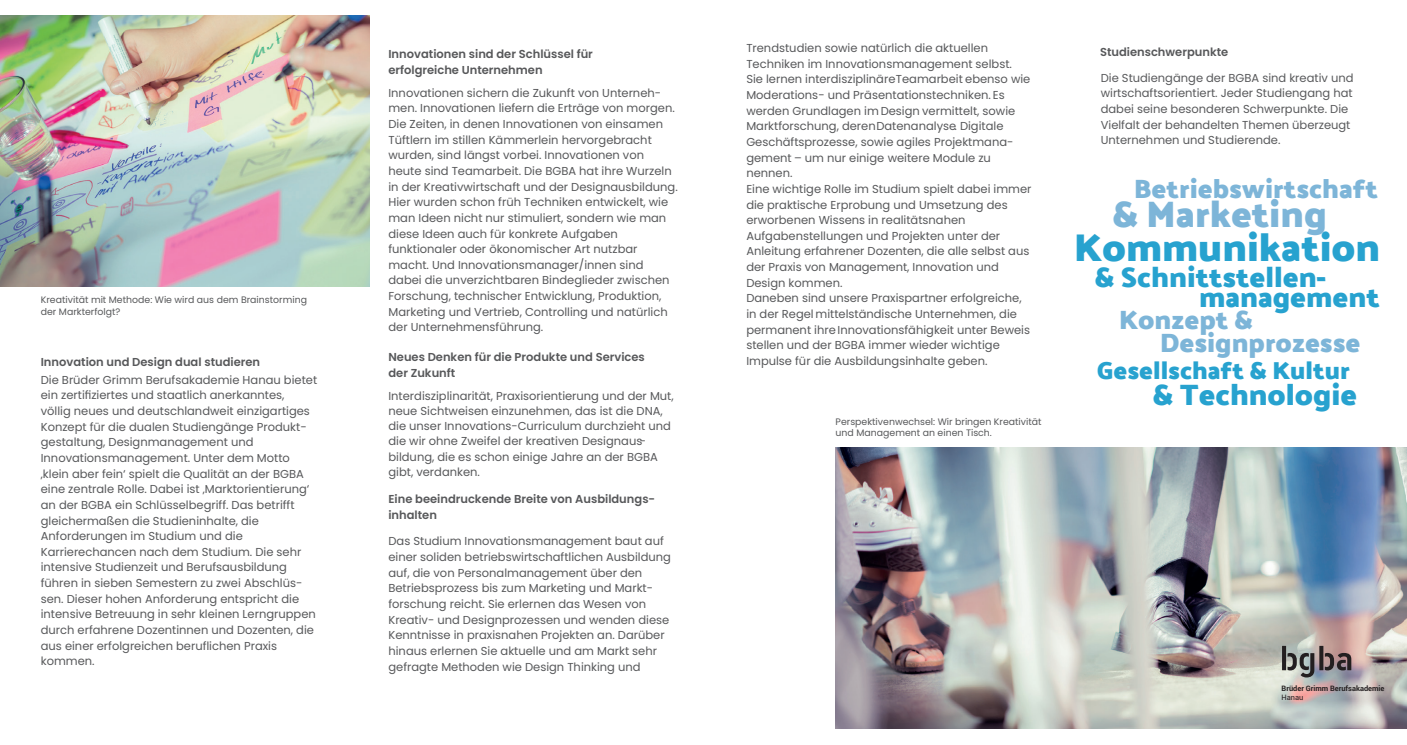
<style>
.page{position:relative;width:1407px;height:745px;background:#fff}
.page>*{position:absolute;margin:0;border:0;box-sizing:border-box;transform-origin:0 0}
.t1{font:700 39.38px "Palanquin Dark";color:#27a2cf}
.t2{font:700 37.5px "Palanquin Dark";color:#7db5d8}
.t3{font:700 30px "Palanquin Dark";color:#27a2cf}
.t4{font:700 28.75px "Palanquin Dark";color:#27a2cf}
.t5{font:700 27px/22.5px "Palanquin Dark";color:#7db5d8}
.t6{font:700 25px "Palanquin Dark";color:#27a2cf}
.t7{font:11.5px/15.6px "Poppins";color:#57585a}
.t8{font:600 11.5px/15.6px "Poppins";color:#57585a}
.t9{font:11.5px/15.6px "Poppins";color:#58595b}
.t10{font:9.38px/11.2px "Poppins";color:#57585a}
.t11{font:700 7.38px "Roboto";color:#231f20}
.t12{font:7.38px "Roboto";color:#231f20}
.s1{font-style:inherit}
</style>
<div class="page">
<img style="left:835px;top:447px;width:572px;height:280px">
<img style="left:0;top:15px;width:370px;height:271px">
<svg style="left:1282px;top:645px;width:69px;height:32px;background:#857f7f"></svg>
<p class="t10" style="left:41px;top:294px;width:268px">Kreativität mit Methode: Wie wird aus dem Brainstorming der Markterfolgt?</p>
<p class="t8" style="left:41px;top:354px;width:221px">Innovation und Design dual studieren</p>
<p class="t7" style="left:41px;top:371px;width:278px">Die Brüder Grimm Berufsakademie Hanau bietet ein zertifiziertes und staatlich <span class="s1">anerkanntes</span>, völlig neues und deutschlandweit einzigartiges Konzept für die dualen Studiengänge Produkt&shy;gestaltung, Designmanagement und Innovationsmanagement. Unter dem Motto ‚klein aber fein‘ spielt die Qualität an der BGBA eine zentrale Rolle. Dabei ist ‚Marktorientierung‘ an der BGBA ein Schlüsselbegriff. Das betrifft gleichermaßen die Studieninhalte, die Anforderungen im Studium und die Karrierechancen nach dem Studium. Die sehr intensive Studienzeit und Berufsausbildung führen in sieben Semestern zu zwei Abschlüs&shy;sen. Dieser hohen Anforderung entspricht die intensive Betreuung in sehr kleinen Lerngruppen durch erfahrene Dozentinnen und Dozenten, die aus einer erfolgreichen beruflichen Praxis kommen.</p>
<p class="t8" style="left:388px;top:46px;width:206px">Innovationen sind der Schlüssel für erfolgreiche Unternehmen</p>
<p class="t7" style="left:388px;top:85px;width:291px">Innovationen sichern die Zukunft von Unterneh&shy;men. Innovationen liefern die Erträge von morgen.<br>Die Zeiten, in denen Innovationen von einsamen Tüftlern im stillen Kämmerlein hervorgebracht wurden, sind längst vorbei. Innovationen von heute sind Teamarbeit. Die BGBA hat ihre Wurzeln in der Kreativwirtschaft und der Designausbildung.<br>Hier wurden schon früh Techniken entwickelt, wie man Ideen nicht nur stimuliert, sondern wie man diese Ideen auch für konkrete Aufgaben funktionaler oder ökonomischer Art nutzbar macht. Und Innovationsmanager/innen sind dabei die unverzichtbaren Bindeglieder zwischen Forschung, technischer Entwicklung, Produktion, Marketing und Vertrieb, Controlling und natürlich der Unternehmensführung.</p>
<p class="t8" style="left:388px;top:349px;width:258px">Neues Denken für die Produkte und Services der Zukunft</p>
<p class="t7" style="left:388px;top:388px;width:287px;line-height:15.1px">Interdisziplinarität, Praxisorientierung und der Mut, neue Sichtweisen einzunehmen, das ist die DNA, die unser Innovations-Curriculum durchzieht und die wir ohne Zweifel der kreativen Designaus&shy;bildung, die es schon einige Jahre an der BGBA gibt, verdanken.</p>
<p class="t8" style="left:388px;top:491px;width:268px">Eine beeindruckende Breite von Ausbildungs&shy;inhalten</p>
<p class="t7" style="left:388px;top:533px;width:284px">Das Studium Innovationsmanagement baut auf einer soliden betriebswirtschaftlichen Ausbildung auf, die von Personalmanagement über den Betriebsprozess bis zum Marketing und Markt&shy;forschung reicht. Sie erlernen das Wesen von Kreativ- und Designprozessen und wenden diese Kenntnisse in praxisnahen Projekten an. Darüber hinaus erlernen Sie aktuelle und am Markt sehr gefragte Methoden wie Design Thinking und</p>
<p class="t7" style="left:746px;top:40px;width:287px">Trendstudien sowie natürlich die aktuellen Techniken im Innovationsmanagement selbst.<br>Sie lernen in<span class="s1">ter</span>disziplinäre Teamarbeit ebenso wie Moderations- und Präsentationstechniken. Es werden Grundlagen im Design vermittelt, sowie Marktforschung, deren Datenanalyse. Digitale Geschäftsprozesse, sowie agiles Projektmana&shy;gement – um nur einige weitere Module zu nennen.<br>Eine wichtige Rolle im Studium spielt dabei immer die praktische Erprobung und Umsetzung des erworbenen Wissens in realitätsnahen Aufgabenstellungen und Projekten unter der Anleitung erfahrener Dozenten, die alle selbst aus der Praxis von Management, Innovation und Design kommen.<br>Daneben sind unsere Praxispartner erfolgreiche, in der Regel mittelständische Unternehmen, die permanent ihreInnovationsfähigkeit unter Beweis stellen <span class="s1">und der BGBA</span> immer wieder wichtige Impulse für die Ausbildungsinhalte geben.</p>
<p class="t10" style="left:835px;top:416px;width:208px">Perspektivenwechsel: Wir bringen Kreativität und Management an einen Tisch.</p>
<p class="t8" style="left:1100px;top:44px;width:130px">Studienschwerpunkte</p>
<p class="t9" style="left:1101px;top:70px;width:254px">Die Studiengänge der BGBA sind kreativ und wirtschaftsorientiert. Jeder Studiengang hat dabei seine besonderen Schwerpunkte. Die Vielfalt der behandelten Themen überzeugt Unternehmen und Studierende.</p>
<h3 class="t5" style="left:1134px;top:178px;width:245px">Betriebswirtschaft</h3>
<h2 class="t2" style="left:1112px;top:192px;width:216px">&amp; Marketing</h2>
<h1 class="t1" style="left:1074px;top:224px;width:308px">Kommunikation</h1>
<h3 class="t4" style="left:1094px;top:260px;width:233px">&amp; Schnittstellen-</h3>
<h3 class="t4" style="left:1199px;top:280px;width:182px">management</h3>
<h3 class="t5" style="left:1160px;top:309px;width:202px;text-indent:-41px">Konzept &amp;<br>Designprozesse</h3>
<h3 class="t6" style="left:1096px;top:355px;width:255px">Gesellschaft &amp; Kultur</h3>
<h3 class="t3" style="left:1152px;top:376px;width:206px">&amp; Technologie</h3>
<p class="t11" style="left:1281px;top:683px;width:104px">Brüder Grimm Berufsakademie</p>
<p class="t12" style="left:1281px;top:691px;width:23px">Hanau</p>
</div>
